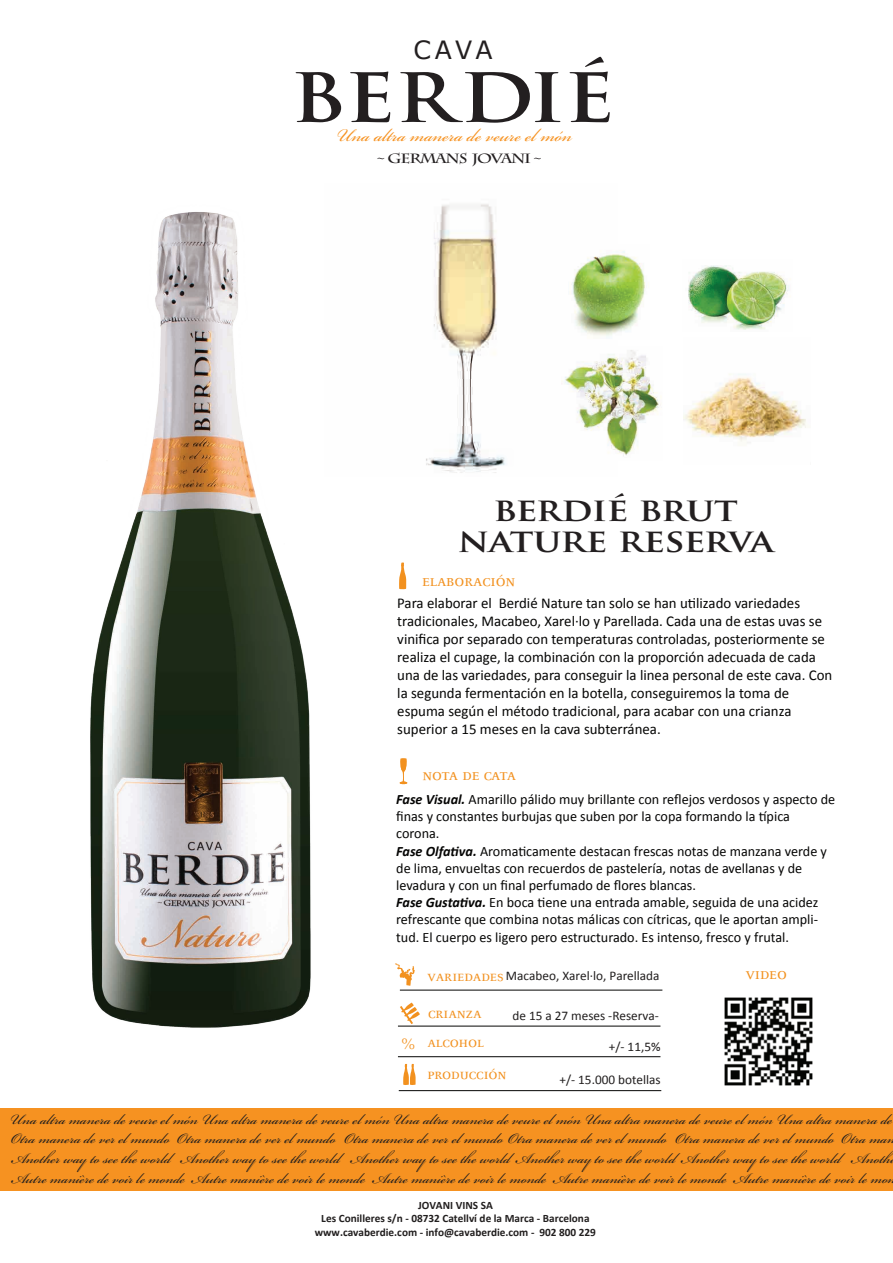
<style>
.page{position:relative;width:893px;height:1263px;background:#fff}
.page>*{position:absolute;margin:0;border:0;box-sizing:border-box;transform-origin:0 0}
.t1{font:700 31.8px/31.5px "Trajan Pro";letter-spacing:-.02em;color:#231f20;text-align:center;scale:1.18 1}
.t2{font:28.35px "Bickham Script Pro";color:#f69221}
.t3{font:25.05px "Verdana";color:#231f20}
.t4{font:22.65px/20.4px "Bickham Script Pro";color:#211e1e}
.t5{font:18px "Celeste Caps";color:#f2911f}
.t6{font:17.85px "Celeste Caps";letter-spacing:-.04em;color:#f2911f}
.t7{font:17.85px "Celeste Caps";color:#f2911f}
.t8{font:16.5px "Celeste Caps";color:#f2911f}
.t9{font:15px/18px "Calibri";color:#050504}
.t10{font:14.25px/17.1px "Calibri";color:#050504}
.t11{font:700 13.35px "Charlemagne Std";letter-spacing:-.075em;color:#231f20;scale:1.18 1}
.t12{font:13.2px "Calibri";color:#211e1e}
.t13{font:700 11.25px/13.5px "Calibri";color:#211e1e;text-align:center}
.s1{font-weight:700;font-style:italic}
</style>
<div class="page">
<svg style="left:296px;top:72px;width:45px;height:50px"></svg>
<svg style="left:350px;top:72px;width:40px;height:50px"></svg>
<svg style="left:400px;top:72px;width:160px;height:51px"></svg>
<svg style="left:570px;top:57px;width:40px;height:65px"></svg>
<div style="left:0;top:1108px;width:893px;height:83px;background:#f69221"></div>
<hr style="left:398px;top:1026px;width:262px;height:1px;background:#050504">
<hr style="left:399px;top:1090px;width:262px;height:1px;background:#050504">
<hr style="left:398px;top:1056px;width:262px;height:1px;background:#050504">
<hr style="left:400px;top:990px;width:262px;height:1px;background:#050504">
<img style="left:724px;top:997px;width:89px;height:89px">
<img style="left:688px;top:265px;width:101px;height:65px">
<img style="left:572px;top:350px;width:89px;height:106px">
<img style="left:684px;top:374px;width:122px;height:69px">
<img style="left:572px;top:251px;width:73px;height:85px">
<img style="left:90px;top:204px;width:482px;height:888px">
<p class="t3" style="left:414px;top:32px;width:80px">CAVA</p>
<p class="t2" style="left:336px;top:114px;width:237px">Una altra manera de veure el món</p>
<p class="t11" style="left:376px;top:150px;width:142px">~ GERMANS JOVANI ~</p>
<h1 class="t1" style="left:458px;top:494px;width:269px">BERDIÉ BRUT<br>NATURE RESERVA</h1>
<p class="t5" style="left:422px;top:571px;width:95px">elaboración</p>
<p class="t9" style="left:397px;top:594px;width:437px">Para elaborar el Berdié Nature tan solo se han utilizado variedades tradicionales, Macabeo, Xarel·lo y Parellada. Cada una de estas uvas se vinifica por separado con temperaturas controladas, posteriormente se realiza el cupage, la combinación con la proporción adecuada de cada una de las variedades, para conseguir la linea personal de este cava. Con la segunda fermentación en la botella, conseguiremos la toma de espuma según el método tradicional, para acabar con una crianza superior a 15 meses en la cava subterránea.</p>
<p class="t6" style="left:422px;top:765px;width:95px">nota de cata</p>
<p class="t10" style="left:396px;top:791px;width:441px"><span class="s1">Fase Visual.</span> Amarillo pálido muy brillante con reflejos verdosos y aspecto de finas y constantes burbujas que suben por la copa formando la típica corona.<br><span class="s1">Fase Olfativa.</span> Aromaticamente destacan frescas notas de manzana verde y de lima, envueltas con recuerdos de pastelería, notas de avellanas y de levadura y con un final perfumado de flores blancas.<br><span class="s1">Fase Gustativa.</span> En boca tiene una entrada amable, seguida de una acidez refrescante que combina notas málicas con cítricas, que le aportan ampli&shy;tud. El cuerpo es ligero pero estructurado. Es intenso, fresco y frutal.</p>
<p class="t8" style="left:401px;top:1035px;width:16px">%</p>
<p class="t12" style="left:506px;top:968px;width:155px">Macabeo, Xarel·lo, Parellada</p>
<p class="t8" style="left:427px;top:967px;width:78px">variedades</p>
<p class="t8" style="left:428px;top:1005px;width:55px">crianza</p>
<p class="t12" style="left:512px;top:1007px;width:148px">de 15 a 27 meses -Reserva-</p>
<p class="t12" style="left:609px;top:1038px;width:53px">+/- 11,5%</p>
<p class="t12" style="left:559px;top:1071px;width:103px">+/- 15.000 botellas</p>
<p class="t8" style="left:427px;top:1034px;width:58px">alcohol</p>
<p class="t8" style="left:427px;top:1065px;width:81px">producción</p>
<p class="t7" style="left:746px;top:964px;width:42px">video</p>
<p class="t4" style="left:10px;top:1107px;width:887px;line-height:18.6px">Una altra manera de veure el món Una altra manera de veure el mónUna altra manera de veure el món Una altra manera de veure el món Una altra manera de<br>Otra manera de ver el mundo Otra manera de ver el mundo Otra manera de ver el mundo Otra manera de ver el mundo Otra manera de ver el mundo Otra man</p>
<p class="t4" style="left:11px;top:1144px;width:887px">Another way to see the world Another way to see the world Another way to see the world Another way to see the world Another way to see the world Anoth<br>Autre manière de voir le monde Autre manière de voir le monde Autre manière de voir le monde Autre manière de voir le monde Autre manière de voir le mon</p>
<p class="t13" style="left:315px;top:1198px;width:283px">JOVANI VINS SA<br>Les Conilleres s/n - 08732 Catellví de la Marca - Barcelona www.cavaberdie.com - info@cavaberdie.com - 902 800 229</p>
</div>
